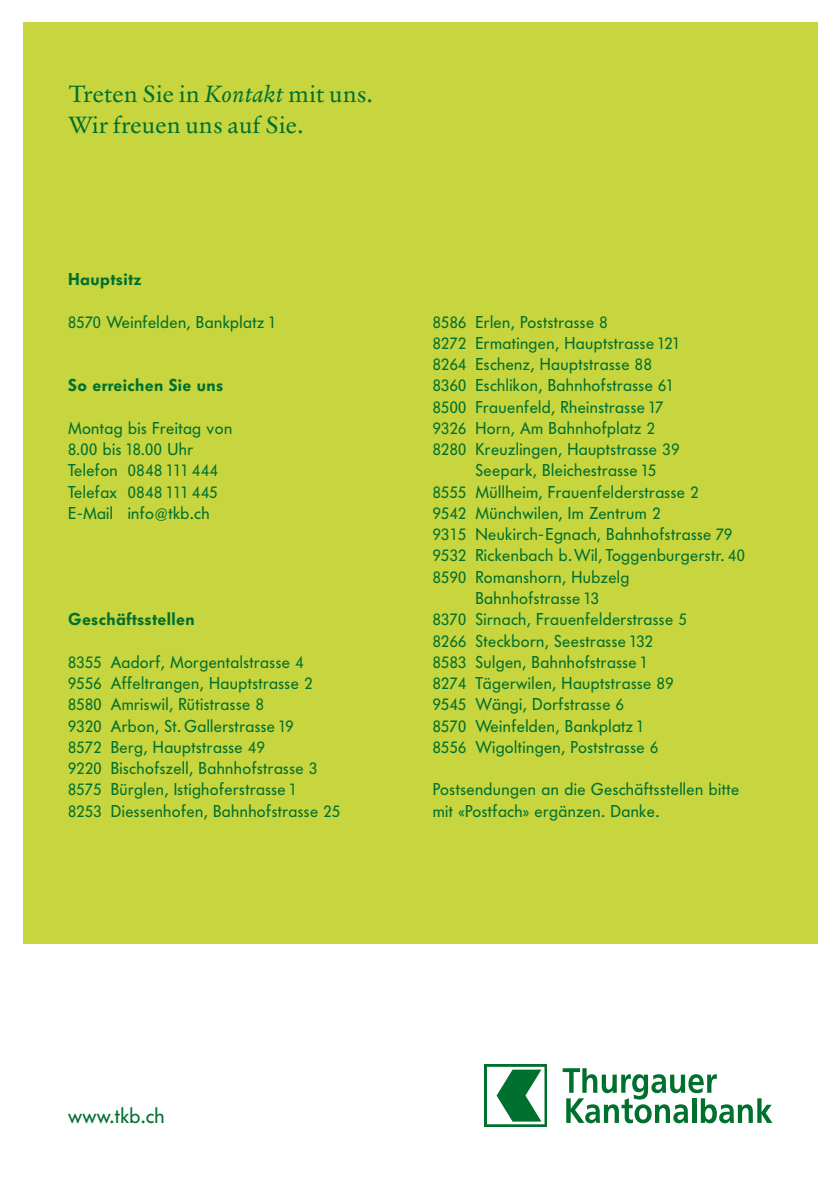
<style>
.page{position:relative;width:840px;height:1191px;background:#fff}
.page>*{position:absolute;margin:0;border:0;box-sizing:border-box;transform-origin:0 0}
.t1{font:24px/31.2px "Verdigris MVB Pro Text";letter-spacing:.01em;color:#00702e}
.t2{font:21px "Futura BQ";letter-spacing:.015em;color:#00702e}
.t3{font:17px/21.2px "Futura BQ";letter-spacing:.025em;color:#00702e}
.t4{font:600 17px "Futura BQ";letter-spacing:.025em;color:#00702e}
.t5{font:16.2px/21.2px "Futura BQ";letter-spacing:.045em;color:#00702e}
.s1{font-style:italic}
.s2{font-size:16.2px}
.s3{font-size:17px}
.s4{font-size:15px}
</style>
<div class="page">
<svg style="left:484px;top:1064px;width:62px;height:62px"></svg>
<svg style="left:562px;top:1068px;width:210px;height:55px"></svg>
<div style="left:486px;top:1066px;width:58px;height:58px;background:#fff"></div>
<svg style="left:496px;top:1069px;width:45px;height:52px"></svg>
<div style="left:23px;top:23px;width:793px;height:921px;background:#c7d53f"></div>
<h1 class="t1" style="left:69px;top:77px;width:306px">Treten Sie in <span class="s1">Kontakt</span> mit uns.<br>Wir freuen uns auf Sie.</h1>
<p class="t4" style="left:68px;top:269px;width:75px">Hauptsitz</p>
<p class="t3" style="left:68px;top:311px;width:209px"><span class="s2">8570</span> Weinfelden, Bankplatz <span class="s2">1</span></p>
<p class="t4" style="left:68px;top:375px;width:157px">So erreichen Sie uns</p>
<p class="t3" style="left:68px;top:417px;width:166px">Montag bis Freitag von</p>
<p class="t5" style="left:68px;top:439px;width:151px">8.00 <span class="s3">bis</span> 18.00 <span class="s3">Uhr<br>Telefon</span> 0848 111 444<br><span class="s3">Telefax</span> 0848 111 445</p>
<p class="t3" style="left:68px;top:502px;width:143px">E-Mail info<span class="s4">@</span>tkb.ch</p>
<p class="t4" style="left:68px;top:609px;width:128px">Geschäftsstellen</p>
<p class="t3" style="left:68px;top:651px;width:273px"><span class="s2">8355</span> Aadorf, Morgentalstrasse <span class="s2">4<br>9556</span> Affeltrangen, Hauptstrasse <span class="s2">2<br>8580</span> Amriswil, Rütistrasse <span class="s2">8<br>9320</span> Arbon, St. Gallerstrasse <span class="s2">19<br>8572</span> Berg, Hauptstrasse <span class="s2">49<br>9220</span> Bischofszell, Bahnhofstrasse <span class="s2">3<br>8575</span> Bürglen, Istighoferstrasse <span class="s2">1<br>8253</span> Diessenhofen, Bahnhofstrasse <span class="s2">25</span></p>
<p class="t3" style="left:432px;top:311px;width:176px"><span class="s2">8586</span> Erlen, Poststrasse <span class="s2">8</span></p>
<p class="t3" style="left:432px;top:332px;width:249px"><span class="s2">8272</span> Ermatingen, Hauptstrasse <span class="s2">121</span></p>
<p class="t3" style="left:432px;top:354px;width:220px"><span class="s2">8264</span> Eschenz, Hauptstrasse <span class="s2">88</span></p>
<p class="t3" style="left:432px;top:375px;width:243px"><span class="s2">8360</span> Eschlikon, Bahnhofstrasse <span class="s2">61</span></p>
<p class="t3" style="left:432px;top:396px;width:232px"><span class="s2">8500</span> Frauenfeld, Rheinstrasse <span class="s2">17</span></p>
<p class="t3" style="left:432px;top:417px;width:223px"><span class="s2">9326</span> Horn, Am Bahnhofplatz <span class="s2">2</span></p>
<p class="t3" style="left:432px;top:439px;width:248px"><span class="s2">8280</span> Kreuzlingen, Hauptstrasse <span class="s2">39</span></p>
<p class="t3" style="left:475px;top:460px;width:182px">Seepark, Bleichestrasse <span class="s2">15</span></p>
<p class="t3" style="left:432px;top:481px;width:267px"><span class="s2">8555</span> Müllheim, Frauenfelderstrasse <span class="s2">2</span></p>
<p class="t3" style="left:432px;top:502px;width:229px"><span class="s2">9542</span> Münchwilen, Im Zentrum <span class="s2">2</span></p>
<p class="t3" style="left:432px;top:524px;width:301px"><span class="s2">9315</span> Neukirch-Egnach, Bahnhofstrasse <span class="s2">79</span></p>
<p class="t3" style="left:432px;top:545px;width:313px"><span class="s2">9532</span> Rickenbach b. Wil, Toggenburgerstr. <span class="s2">40</span></p>
<p class="t3" style="left:432px;top:566px;width:198px"><span class="s2">8590</span> Romanshorn, Hubzelg</p>
<p class="t3" style="left:475px;top:587px;width:125px">Bahnhofstrasse <span class="s2">13</span></p>
<p class="t3" style="left:432px;top:609px;width:255px"><span class="s2">8370</span> Sirnach, Frauenfelderstrasse <span class="s2">5</span></p>
<p class="t3" style="left:432px;top:630px;width:222px"><span class="s2">8266</span> Steckborn, Seestrasse <span class="s2">132</span></p>
<p class="t3" style="left:432px;top:651px;width:216px"><span class="s2">8583</span> Sulgen, Bahnhofstrasse <span class="s2">1</span></p>
<p class="t3" style="left:432px;top:673px;width:242px"><span class="s2">8274</span> Tägerwilen, Hauptstrasse <span class="s2">89</span></p>
<p class="t3" style="left:432px;top:694px;width:193px"><span class="s2">9545</span> Wängi, Dorfstrasse <span class="s2">6</span></p>
<p class="t3" style="left:432px;top:715px;width:213px"><span class="s2">8570</span> Weinfelden, Bankplatz <span class="s2">1</span></p>
<p class="t3" style="left:432px;top:736px;width:227px"><span class="s2">8556</span> Wigoltingen, Poststrasse <span class="s2">6</span></p>
<p class="t3" style="left:432px;top:779px;width:308px">Postsendungen an die Geschäftsstellen bitte mit «Postfach» ergänzen. Danke.</p>
<p class="t2" style="left:68px;top:1103px;width:98px">www.tkb.ch</p>
</div>
